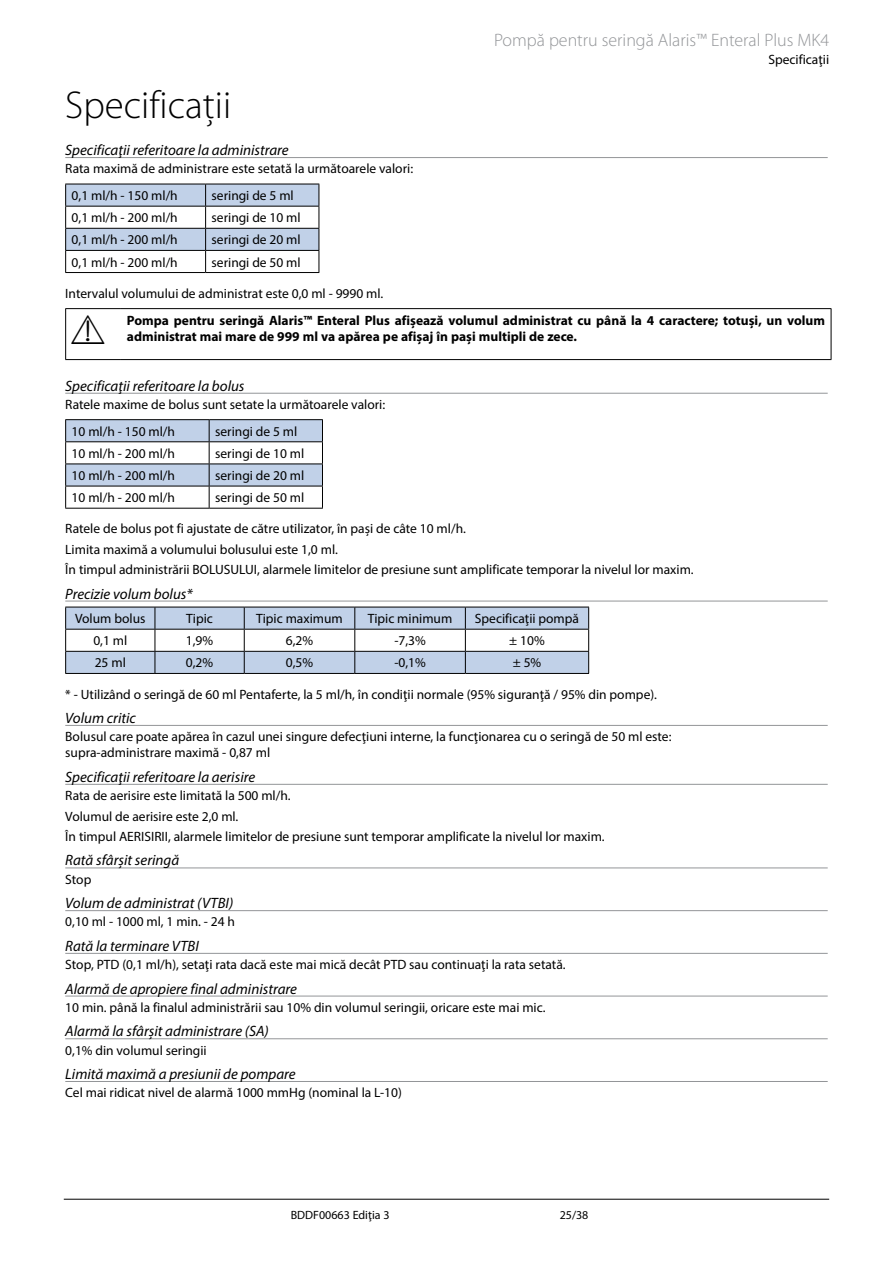
<style>
.page{position:relative;width:893px;height:1263px;background:#fff}
.page>*{position:absolute;margin:0;border:0;box-sizing:border-box;transform-origin:0 0}
.t1{font:300 39px "Myriad Pro";color:#000}
.t2{font:36px "SPASENA";color:#000}
.t3{font:300 18px "Myriad Pro";color:#939598}
.t4{font:italic 15px "Myriad Pro";color:#000}
.t5{font:13.5px/20.4px "Myriad Pro";color:#000}
.t6{font:700 13.5px/16.2px "Myriad Pro";color:#000}
.t7{font:12px "Myriad Pro";color:#000}
</style>
<div class="page">
<hr style="left:64px;top:1199px;width:765px;height:1px;background:#000">
<hr style="left:65px;top:157px;width:763px;height:1px;background:#939598">
<hr style="left:65px;top:393px;width:763px;height:1px;background:#939598">
<hr style="left:65px;top:601px;width:763px;height:1px;background:#939598">
<hr style="left:65px;top:725px;width:763px;height:1px;background:#939598">
<hr style="left:65px;top:784px;width:763px;height:1px;background:#939598">
<hr style="left:65px;top:867px;width:763px;height:1px;background:#939598">
<hr style="left:65px;top:910px;width:763px;height:1px;background:#939598">
<hr style="left:65px;top:953px;width:763px;height:1px;background:#939598">
<hr style="left:65px;top:996px;width:763px;height:1px;background:#939598">
<hr style="left:65px;top:1038px;width:763px;height:1px;background:#939598">
<hr style="left:65px;top:1081px;width:763px;height:1px;background:#939598">
<svg style="left:65px;top:184px;width:255px;height:88px"></svg>
<hr style="left:65px;top:272px;width:141px;height:1px;background:#000">
<hr style="left:206px;top:272px;width:113px;height:1px;background:#000">
<hr style="left:65px;top:308px;width:56px;height:1px;background:#000">
<hr style="left:65px;top:309px;width:1px;height:50px;background:#000">
<hr style="left:121px;top:308px;width:710px;height:1px;background:#000">
<hr style="left:831px;top:309px;width:1px;height:50px;background:#000">
<hr style="left:65px;top:359px;width:56px;height:1px;background:#000">
<hr style="left:121px;top:359px;width:710px;height:1px;background:#000">
<hr style="left:65px;top:419px;width:144px;height:1px;background:#000">
<hr style="left:209px;top:419px;width:114px;height:1px;background:#000">
<svg style="left:65px;top:420px;width:258px;height:88px"></svg>
<hr style="left:65px;top:508px;width:144px;height:1px;background:#000">
<hr style="left:209px;top:508px;width:114px;height:1px;background:#000">
<svg style="left:65px;top:607px;width:524px;height:66px"></svg>
<hr style="left:65px;top:673px;width:90px;height:1px;background:#000">
<hr style="left:155px;top:673px;width:89px;height:1px;background:#000">
<hr style="left:244px;top:673px;width:111px;height:1px;background:#000">
<hr style="left:355px;top:673px;width:110px;height:1px;background:#000">
<hr style="left:465px;top:673px;width:124px;height:1px;background:#000">
<h1 class="t1" style="left:65px;top:83px;width:167px">Specificaţii</h1>
<p class="t4" style="left:65px;top:141px;width:225px">Specificaţii referitoare la administrare</p>
<p class="t5" style="left:72px;top:155px;width:343px;line-height:26.7px;text-indent:-6px">Rata maximă de administrare este setată la următoarele valori:<br>0,1 ml/h - 150 ml/h</p>
<p class="t5" style="left:212px;top:185px;width:84px">seringi de 5 ml</p>
<h3 class="t3" style="left:494px;top:31px;width:337px">Pompă pentru seringă Alaris™ Enteral Plus MK4</h3>
<p class="t5" style="left:768px;top:49px;width:62px">Specificaţii</p>
<p class="t5" style="left:72px;top:207px;width:108px">0,1 ml/h - 200 ml/h</p>
<p class="t5" style="left:212px;top:207px;width:91px">seringi de 10 ml</p>
<p class="t5" style="left:72px;top:229px;width:108px">0,1 ml/h - 200 ml/h</p>
<p class="t5" style="left:212px;top:229px;width:91px">seringi de 20 ml</p>
<p class="t5" style="left:72px;top:252px;width:108px">0,1 ml/h - 200 ml/h</p>
<p class="t5" style="left:212px;top:252px;width:91px">seringi de 50 ml</p>
<p class="t5" style="left:65px;top:283px;width:318px">Intervalul volumului de administrat este 0,0 ml - 9990 ml.</p>
<h2 class="t2" style="left:72px;top:310px;width:36px">w</h2>
<p class="t6" style="left:127px;top:312px;width:700px">Pompa pentru seringă Alaris™ Enteral Plus afişează volumul administrat cu până la 4 caractere; totuşi, un volum administrat mai mare de 999 ml va apărea pe afişaj în paşi multipli de zece.</p>
<p class="t4" style="left:65px;top:376px;width:181px">Specificaţii referitoare la bolus</p>
<p class="t5" style="left:72px;top:391px;width:315px;line-height:26.7px;text-indent:-6px">Ratele maxime de bolus sunt setate la următoarele valori:<br>10 ml/h - 150 ml/h</p>
<p class="t5" style="left:215px;top:421px;width:84px">seringi de 5 ml</p>
<p class="t5" style="left:72px;top:443px;width:105px">10 ml/h - 200 ml/h</p>
<p class="t5" style="left:215px;top:443px;width:91px">seringi de 10 ml</p>
<p class="t5" style="left:72px;top:465px;width:105px">10 ml/h - 200 ml/h</p>
<p class="t5" style="left:215px;top:465px;width:91px">seringi de 20 ml</p>
<p class="t5" style="left:72px;top:487px;width:105px">10 ml/h - 200 ml/h</p>
<p class="t5" style="left:215px;top:487px;width:91px">seringi de 50 ml</p>
<p class="t5" style="left:65px;top:518px;width:629px">Ratele de bolus pot fi ajustate de către utilizator, în paşi de câte 10 ml/h.<br>Limita maximă a volumului bolusului este 1,0 ml.<br>În timpul administrării BOLUSULUI, alarmele limitelor de presiune sunt amplificate temporar la nivelul lor maxim.</p>
<p class="t4" style="left:65px;top:584px;width:129px">Precizie volum bolus*</p>
<p class="t5" style="left:75px;top:608px;width:72px">Volum bolus</p>
<p class="t5" style="left:186px;top:608px;width:28px">Tipic</p>
<p class="t5" style="left:256px;top:608px;width:88px">Tipic maximum</p>
<p class="t5" style="left:368px;top:608px;width:86px">Tipic minimum</p>
<p class="t5" style="left:475px;top:608px;width:106px">Specificaţii pompă</p>
<p class="t5" style="left:93px;top:630px;width:35px">0,1 ml</p>
<p class="t5" style="left:186px;top:630px;width:29px">1,9%</p>
<p class="t5" style="left:286px;top:630px;width:29px">6,2%</p>
<p class="t5" style="left:394px;top:630px;width:33px">-7,3%</p>
<p class="t5" style="left:509px;top:630px;width:37px">± 10%</p>
<p class="t5" style="left:95px;top:652px;width:33px">25 ml</p>
<p class="t5" style="left:186px;top:652px;width:29px">0,2%</p>
<p class="t5" style="left:286px;top:652px;width:29px">0,5%</p>
<p class="t5" style="left:394px;top:652px;width:33px">-0,1%</p>
<p class="t5" style="left:513px;top:652px;width:30px">± 5%</p>
<p class="t5" style="left:65px;top:684px;width:592px">* - Utilizând o seringă de 60 ml Pentaferte, la 5 ml/h, în condiţii normale (95% siguranţă / 95% din pompe).</p>
<p class="t4" style="left:65px;top:709px;width:72px">Volum critic</p>
<p class="t5" style="left:65px;top:728px;width:608px;line-height:16.2px">Bolusul care poate apărea în cazul unei singure defecţiuni interne, la funcţionarea cu o seringă de 50 ml este: supra-administrare maximă - 0,87 ml</p>
<p class="t4" style="left:65px;top:767px;width:191px">Specificaţii referitoare la aerisire</p>
<p class="t5" style="left:65px;top:785px;width:540px">Rata de aerisire este limitată la 500 ml/h.<br>Volumul de aerisire este 2,0 ml.<br>În timpul AERISIRII, alarmele limitelor de presiune sunt temporar amplificate la nivelul lor maxim.</p>
<p class="t4" style="left:65px;top:851px;width:115px">Rată sfârşit seringă</p>
<p class="t5" style="left:65px;top:869px;width:28px">Stop</p>
<p class="t4" style="left:65px;top:894px;width:169px">Volum de administrat (VTBI)</p>
<p class="t5" style="left:65px;top:911px;width:171px">0,10 ml - 1000 ml, 1 min. - 24 h</p>
<p class="t4" style="left:65px;top:936px;width:135px">Rată la terminare VTBI</p>
<p class="t5" style="left:65px;top:954px;width:501px">Stop, PTD (0,1 ml/h), setaţi rata dacă este mai mică decât PTD sau continuaţi la rata setată.</p>
<p class="t4" style="left:65px;top:979px;width:233px">Alarmă de apropiere final administrare</p>
<p class="t5" style="left:65px;top:997px;width:480px">10 min. până la finalul administrării sau 10% din volumul seringii, oricare este mai mic.</p>
<p class="t4" style="left:65px;top:1022px;width:205px">Alarmă la sfârşit administrare (SA)</p>
<p class="t5" style="left:65px;top:1040px;width:143px">0,1% din volumul seringii</p>
<p class="t4" style="left:65px;top:1065px;width:232px">Limită maximă a presiunii de pompare</p>
<p class="t5" style="left:65px;top:1082px;width:338px">Cel mai ridicat nivel de alarmă 1000 mmHg (nominal la L-10)</p>
<p class="t7" style="left:291px;top:1207px;width:100px">BDDF00663 Ediţia 3</p>
<p class="t7" style="left:560px;top:1207px;width:30px">25/38</p>
</div>
